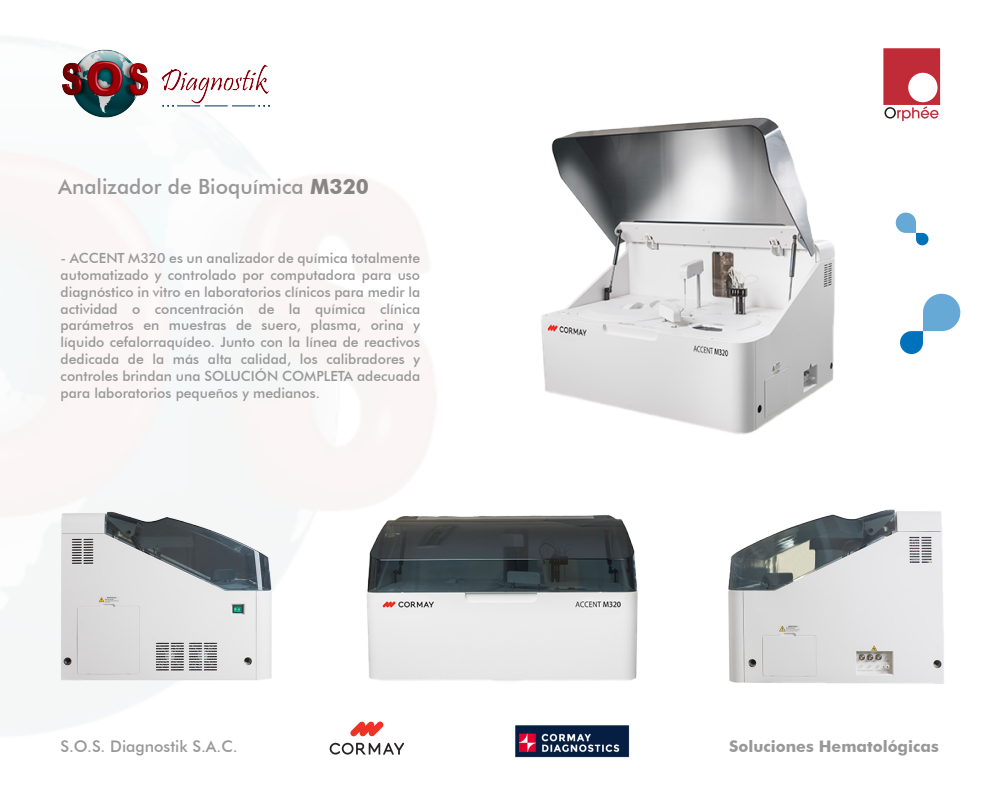
<style>
.page{position:relative;width:1000px;height:800px;background:#fff}
.page>*{position:absolute;margin:0;border:0;box-sizing:border-box;transform-origin:0 0}
.t1{font:500 21px "Futura BT";color:#989898}
.t2{font:700 16px "Futura BT";color:#989898}
.t3{font:500 16px "Futura BT";color:#989898}
.t4{font:500 14px/16.8px "Futura BT";color:#989898;text-align:justify}
.s1{font-weight:700;color:#868686}
</style>
<div class="page">
<svg style="left:896px;top:213px;width:33px;height:32px"></svg>
<div style="left:900px;top:331px;width:23px;height:23px;background:#0071bb;border-radius:11px"></div>
<svg style="left:923px;top:294px;width:37px;height:37px"></svg>
<svg style="left:883px;top:48px;width:57px;height:73px"></svg>
<svg style="left:330px;top:742px;width:74px;height:13px"></svg>
<img style="left:541px;top:96px;width:345px;height:338px">
<img style="left:350px;top:515px;width:288px;height:222px">
<img style="left:728px;top:509px;width:216px;height:175px">
<img style="left:60px;top:511px;width:212px;height:171px">
<img style="left:512px;top:723px;width:118px;height:35px">
<img style="left:62px;top:49px;width:208px;height:69px">
<h1 class="t1" style="left:58px;top:174px;width:312px">Analizador de Bioquímica <span class="s1">M320</span></h1>
<p class="t4" style="left:61px;top:250px;width:361px">- ACCENT M320 es un analizador de química totalmente automatizado y controlado por computadora para uso diagnóstico in vitro en laboratorios clínicos para medir la actividad o concentración de la química clínica parámetros en muestras de suero, plasma, orina y líquido cefalorraquídeo. Junto con la línea de reactivos dedicada de la más alta calidad, los calibradores y controles brindan una SOLUCIÓN COMPLETA adecuada para laboratorios pequeños y medianos.</p>
<p class="t3" style="left:61px;top:737px;width:179px">S.O.S. Diagnostik S.A.C.</p>
<p class="t2" style="left:729px;top:737px;width:211px">Soluciones Hematológicas</p>
</div>
